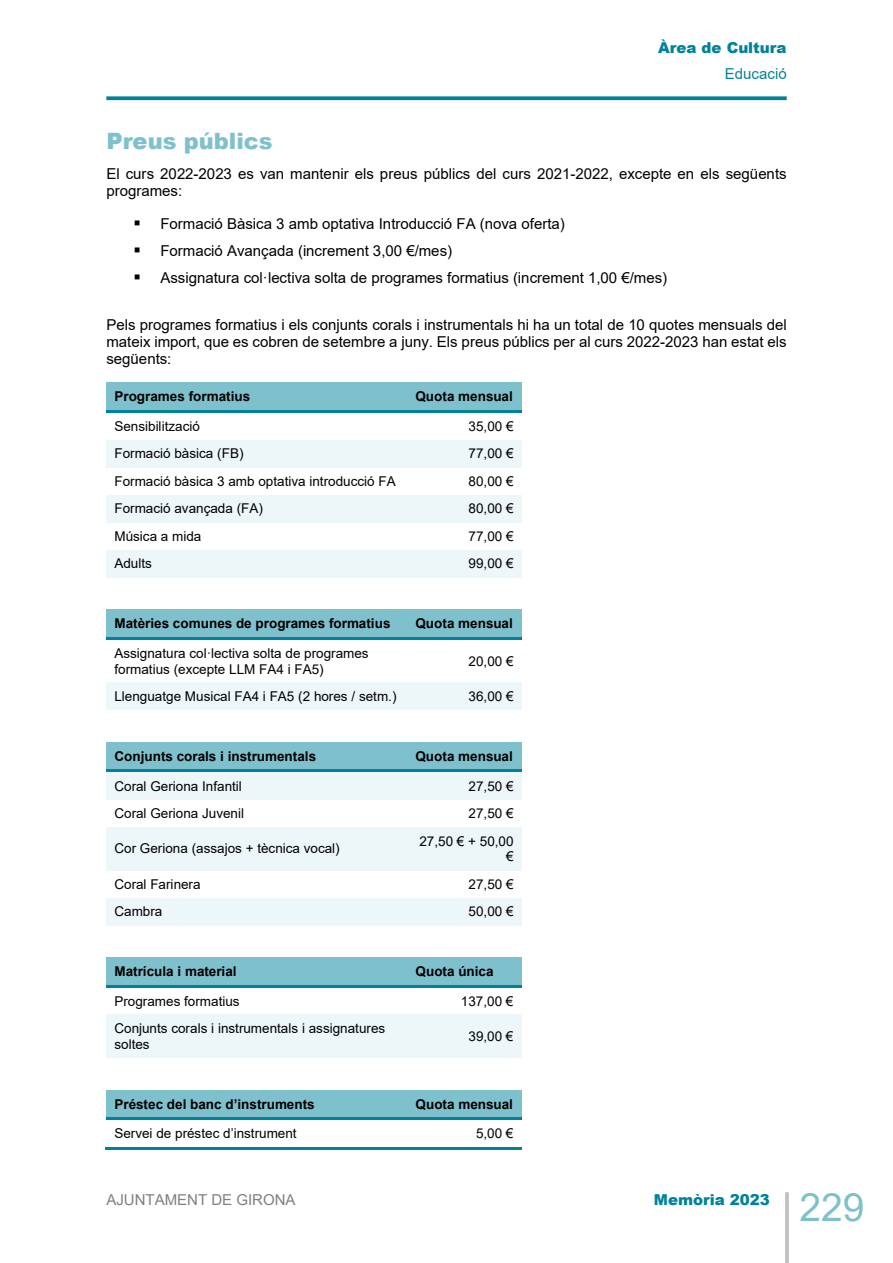
<style>
.page{position:relative;width:893px;height:1263px;background:#fff}
.page>*{position:absolute;margin:0;border:0;box-sizing:border-box;transform-origin:0 0}
.t1{font:39px "Arial";color:#7fc0cd}
.t2{font:900 22.5px "Arial";color:#7fc0cd}
.t3{font:15px/17.2px "Arial";color:#000}
.t4{font:900 15px "Arial";color:#00829b}
.t5{font:15px "Arial";color:#808080}
.t6{font:15px "Arial";color:#00829b}
.t7{font:13.5px/15.5px "Arial";color:#000}
.t8{font:700 13.5px "Arial";color:#000}
</style>
<div class="page">
<svg style="left:106px;top:96px;width:681px;height:4px;background:#188da4"></svg>
<hr style="left:785px;top:1192px;width:4px;height:71px;background:#c7c7c7">
<div style="left:106px;top:382px;width:301px;height:28px;background:#7fc0cd"></div>
<div style="left:407px;top:382px;width:115px;height:28px;background:#7fc0cd"></div>
<hr style="left:106px;top:410px;width:301px;height:2px;background:#00829b">
<hr style="left:410px;top:410px;width:112px;height:2px;background:#00829b">
<div style="left:106px;top:440px;width:301px;height:27px;background:#edf6f8"></div>
<div style="left:407px;top:440px;width:115px;height:27px;background:#edf6f8"></div>
<div style="left:106px;top:495px;width:301px;height:27px;background:#edf6f8"></div>
<div style="left:407px;top:495px;width:115px;height:27px;background:#edf6f8"></div>
<div style="left:106px;top:550px;width:301px;height:27px;background:#edf6f8"></div>
<div style="left:407px;top:550px;width:115px;height:27px;background:#edf6f8"></div>
<div style="left:106px;top:610px;width:301px;height:27px;background:#7fc0cd"></div>
<div style="left:407px;top:610px;width:115px;height:27px;background:#7fc0cd"></div>
<hr style="left:106px;top:637px;width:301px;height:2px;background:#00829b">
<hr style="left:410px;top:637px;width:112px;height:2px;background:#00829b">
<div style="left:106px;top:682px;width:301px;height:28px;background:#edf6f8"></div>
<div style="left:407px;top:682px;width:115px;height:28px;background:#edf6f8"></div>
<div style="left:106px;top:742px;width:301px;height:28px;background:#7fc0cd"></div>
<div style="left:407px;top:742px;width:115px;height:28px;background:#7fc0cd"></div>
<div style="left:106px;top:772px;width:301px;height:28px;background:#edf6f8"></div>
<div style="left:407px;top:772px;width:115px;height:28px;background:#edf6f8"></div>
<hr style="left:106px;top:770px;width:301px;height:2px;background:#00829b">
<hr style="left:410px;top:770px;width:112px;height:2px;background:#00829b">
<div style="left:106px;top:827px;width:301px;height:43px;background:#edf6f8"></div>
<div style="left:407px;top:827px;width:115px;height:43px;background:#edf6f8"></div>
<div style="left:106px;top:898px;width:301px;height:27px;background:#edf6f8"></div>
<div style="left:407px;top:898px;width:115px;height:27px;background:#edf6f8"></div>
<div style="left:106px;top:957px;width:301px;height:28px;background:#7fc0cd"></div>
<div style="left:407px;top:957px;width:115px;height:28px;background:#7fc0cd"></div>
<hr style="left:106px;top:985px;width:302px;height:2px;background:#00829b">
<hr style="left:410px;top:985px;width:112px;height:2px;background:#00829b">
<div style="left:106px;top:1015px;width:301px;height:43px;background:#edf6f8"></div>
<div style="left:407px;top:1015px;width:115px;height:43px;background:#edf6f8"></div>
<div style="left:106px;top:1090px;width:301px;height:28px;background:#7fc0cd"></div>
<div style="left:407px;top:1090px;width:115px;height:28px;background:#7fc0cd"></div>
<hr style="left:106px;top:1118px;width:302px;height:2px;background:#00829b">
<hr style="left:410px;top:1118px;width:112px;height:2px;background:#00829b">
<hr style="left:105px;top:1147px;width:303px;height:3px;background:#00829b">
<hr style="left:409px;top:1147px;width:113px;height:3px;background:#00829b">
<p class="t4" style="left:658px;top:37px;width:130px">Àrea de Cultura</p>
<p class="t6" style="left:725px;top:63px;width:63px">Educació</p>
<h4 class="t2" style="left:106px;top:125px;width:168px">Preus públics</h4>
<p class="t3" style="left:106px;top:165px;width:682px">El curs 2022-2023 es van mantenir els preus públics del curs 2021-2022, excepte en els següents programes:</p>
<p class="t3" style="left:133px;top:215px;width:433px">▪ Formació Bàsica 3 amb optativa Introducció FA (nova oferta)</p>
<p class="t3" style="left:133px;top:242px;width:320px">▪ Formació Avançada (increment 3,00 €/mes)</p>
<p class="t3" style="left:133px;top:269px;width:535px">▪ Assignatura col·lectiva solta de programes formatius (increment 1,00 €/mes)</p>
<p class="t3" style="left:106px;top:316px;width:682px;text-align:justify">Pels programes formatius i els conjunts corals i instrumentals hi ha un total de 10 quotes mensuals del mateix import, que es cobren de setembre a juny. Els preus públics per al curs 2022-2023 han estat els següents:</p>
<p class="t8" style="left:114px;top:387px;width:137px">Programes formatius</p>
<p class="t8" style="left:415px;top:387px;width:99px">Quota mensual</p>
<p class="t7" style="left:114px;top:418px;width:87px">Sensibilització</p>
<p class="t7" style="left:469px;top:418px;width:46px">35,00 €</p>
<p class="t7" style="left:114px;top:446px;width:131px">Formació bàsica (FB)</p>
<p class="t7" style="left:469px;top:446px;width:46px">77,00 €</p>
<p class="t7" style="left:114px;top:473px;width:283px">Formació bàsica 3 amb optativa introducció FA</p>
<p class="t7" style="left:469px;top:473px;width:46px">80,00 €</p>
<p class="t7" style="left:114px;top:501px;width:150px">Formació avançada (FA)</p>
<p class="t7" style="left:469px;top:501px;width:46px">80,00 €</p>
<p class="t7" style="left:114px;top:528px;width:88px">Música a mida</p>
<p class="t7" style="left:469px;top:528px;width:46px">77,00 €</p>
<p class="t7" style="left:114px;top:556px;width:39px">Adults</p>
<p class="t7" style="left:469px;top:556px;width:46px">99,00 €</p>
<p class="t8" style="left:114px;top:614px;width:278px">Matèries comunes de programes formatius</p>
<p class="t8" style="left:415px;top:614px;width:99px">Quota mensual</p>
<p class="t7" style="left:114px;top:645px;width:256px">Assignatura col·lectiva solta de programes formatius (excepte LLM FA4 i FA5)</p>
<p class="t7" style="left:469px;top:653px;width:46px">20,00 €</p>
<p class="t7" style="left:114px;top:688px;width:284px">Llenguatge Musical FA4 i FA5 (2 hores / setm.)</p>
<p class="t7" style="left:469px;top:688px;width:46px">36,00 €</p>
<p class="t8" style="left:114px;top:746px;width:203px">Conjunts corals i instrumentals</p>
<p class="t8" style="left:415px;top:746px;width:99px">Quota mensual</p>
<p class="t7" style="left:114px;top:778px;width:129px">Coral Geriona Infantil</p>
<p class="t7" style="left:469px;top:778px;width:46px">27,50 €</p>
<p class="t7" style="left:114px;top:806px;width:131px">Coral Geriona Juvenil</p>
<p class="t7" style="left:469px;top:806px;width:46px">27,50 €</p>
<p class="t7" style="left:114px;top:841px;width:227px">Cor Geriona (assajos + tècnica vocal)</p>
<p class="t7" style="left:419px;top:833px;width:96px;text-align:right">27,50 € + 50,00 €</p>
<p class="t7" style="left:114px;top:876px;width:88px">Coral Farinera</p>
<p class="t7" style="left:469px;top:876px;width:46px">27,50 €</p>
<p class="t7" style="left:114px;top:904px;width:49px">Cambra</p>
<p class="t7" style="left:469px;top:904px;width:46px">50,00 €</p>
<p class="t8" style="left:114px;top:962px;width:124px">Matrícula i material</p>
<p class="t8" style="left:416px;top:962px;width:80px">Quota única</p>
<p class="t7" style="left:114px;top:993px;width:127px">Programes formatius</p>
<p class="t7" style="left:461px;top:993px;width:54px">137,00 €</p>
<p class="t7" style="left:114px;top:1021px;width:272px">Conjunts corals i instrumentals i assignatures soltes</p>
<p class="t7" style="left:469px;top:1028px;width:46px">39,00 €</p>
<p class="t8" style="left:114px;top:1094px;width:202px">Préstec del banc d’instruments</p>
<p class="t8" style="left:416px;top:1094px;width:99px">Quota mensual</p>
<p class="t7" style="left:114px;top:1126px;width:184px">Servei de préstec d’instrument</p>
<p class="t7" style="left:476px;top:1126px;width:39px">5,00 €</p>
<p class="t5" style="left:106px;top:1189px;width:191px">AJUNTAMENT DE GIRONA</p>
<p class="t4" style="left:654px;top:1189px;width:117px">Memòria 2023</p>
<h1 class="t1" style="left:799px;top:1180px;width:67px">229</h1>
</div>
